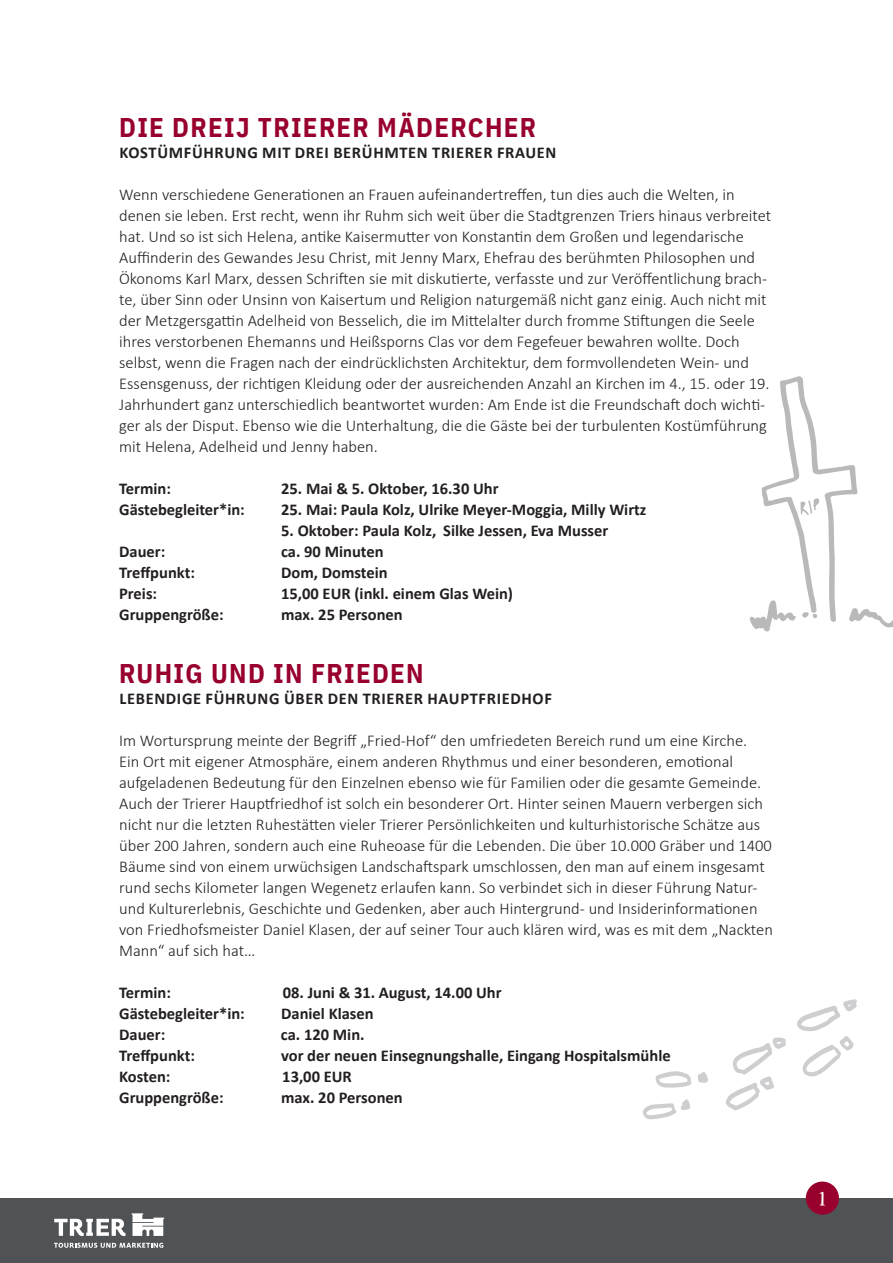
<style>
.page{position:relative;width:893px;height:1263px;background:#fff}
.page>*{position:absolute;margin:0;border:0;box-sizing:border-box;transform-origin:0 0}
.t1{font:700 27px "IBM Plex Sans Cond";letter-spacing:.05em;color:#98012d}
.Beschreibungstext{font:24px "Tigerlily";color:#fff}
.t2{font:300 16.5px/21px "Calibri";color:#231f20}
.t3{font:700 16.5px "Calibri";color:#231f20}
.t4{font:700 16.5px "Calibri";letter-spacing:.04em;color:#231f20}
</style>
<div class="page">
<div style="left:0;top:1198px;width:893px;height:65px;background:#505356"></div>
<svg style="left:54px;top:1243px;width:109px;height:5px"></svg>
<svg style="left:132px;top:1213px;width:32px;height:23px"></svg>
<svg style="left:54px;top:1219px;width:71px;height:17px"></svg>
<div style="left:806px;top:1181px;width:33px;height:34px;background:#98012d;border-radius:50%"></div>
<svg style="left:655px;top:1071px;width:36px;height:17px"></svg>
<svg style="left:726px;top:1037px;width:60px;height:73px"></svg>
<svg style="left:797px;top:999px;width:60px;height:78px"></svg>
<svg style="left:698px;top:1072px;width:10px;height:11px"></svg>
<svg style="left:643px;top:1099px;width:47px;height:20px"></svg>
<svg style="left:750px;top:376px;width:143px;height:256px"></svg>
<p class="t1" style="left:119px;top:106px;width:418px">DIE DREIJ TRIERER MÄDERCHER</p>
<p class="t4" style="left:119px;top:141px;width:438px">KOSTÜMFÜHRUNG MIT DREI BERÜHMTEN TRIERER FRAUEN</p>
<p class="t2" style="left:119px;top:184px;width:654px">Wenn verschiedene Generationen an Frauen aufeinandertreffen, tun dies auch die Welten, in denen sie leben. Erst recht, wenn ihr Ruhm sich weit über die Stadtgrenzen Triers hinaus verbreitet hat. Und so ist sich Helena, antike Kaisermutter von Konstantin dem Großen und legendarische Auffinderin des Gewandes Jesu Christ, mit Jenny Marx, Ehefrau des berühmten Philosophen und Ökonoms Karl Marx, dessen Schriften sie mit diskutierte, verfasste und zur Veröffentlichung brach&shy;te, über Sinn oder Unsinn von Kaisertum und Religion naturgemäß nicht ganz einig. Auch nicht mit der Metzgersgattin Adelheid von Besselich, die im Mittelalter durch fromme Stiftungen die Seele ihres verstorbenen Ehemanns und Heißsporns Clas vor dem Fegefeuer bewahren wollte. Doch selbst, wenn die Fragen nach der eindrücklichsten Architektur, dem formvollendeten Wein- und Essensgenuss, der richtigen Kleidung oder der ausreichenden Anzahl an Kirchen im 4., 15. oder 19.<br>Jahrhundert ganz unterschiedlich beantwortet wurden: Am Ende ist die Freundschaft doch wichti&shy;ger als der Disput. Ebenso wie die Unterhaltung, die die Gäste bei der turbulenten Kostümführung mit Helena, Adelheid und Jenny haben.</p>
<p class="t3" style="left:119px;top:477px;width:53px">Termin:</p>
<p class="t3" style="left:281px;top:477px;width:219px">25. Mai &amp; 5. Oktober, 16.30 Uhr</p>
<p class="t3" style="left:119px;top:498px;width:127px">Gästebegleiter*in:</p>
<p class="t3" style="left:281px;top:498px;width:367px">25. Mai: Paula Kolz, Ulrike Meyer-Moggia, Milly Wirtz</p>
<p class="t3" style="left:281px;top:519px;width:329px">5. Oktober: Paula Kolz, Silke Jessen, Eva Musser</p>
<p class="t3" style="left:119px;top:540px;width:48px">Dauer:</p>
<p class="t3" style="left:281px;top:540px;width:104px">ca. 90 Minuten</p>
<p class="t3" style="left:119px;top:561px;width:77px">Treffpunkt:</p>
<p class="t3" style="left:281px;top:561px;width:108px">Dom, Domstein</p>
<p class="t3" style="left:119px;top:582px;width:39px">Preis:</p>
<p class="t3" style="left:281px;top:582px;width:233px">15,00 EUR (inkl. einem Glas Wein)</p>
<p class="t3" style="left:119px;top:603px;width:106px">Gruppengröße:</p>
<p class="t3" style="left:281px;top:603px;width:123px">max. 25 Personen</p>
<p class="t1" style="left:119px;top:652px;width:306px">RUHIG UND IN FRIEDEN</p>
<p class="t4" style="left:119px;top:687px;width:434px">LEBENDIGE FÜHRUNG ÜBER DEN TRIERER HAUPTFRIEDHOF</p>
<p class="t2" style="left:119px;top:730px;width:655px">Im Wortursprung meinte der Begriff „Fried-Hof“ den umfriedeten Bereich rund um eine Kirche.<br>Ein Ort mit eigener Atmosphäre, einem anderen Rhythmus und einer besonderen, emotional aufgeladenen Bedeutung für den Einzelnen ebenso wie für Familien oder die gesamte Gemeinde.<br>Auch der Trierer Hauptfriedhof ist solch ein besonderer Ort. Hinter seinen Mauern verbergen sich nicht nur die letzten Ruhestätten vieler Trierer Persönlichkeiten und kulturhistorische Schätze aus über 200 Jahren, sondern auch eine Ruheoase für die Lebenden. Die über 10.000 Gräber und 1400<br>Bäume sind von einem urwüchsigen Landschaftspark umschlossen, den man auf einem insgesamt rund sechs Kilometer langen Wegenetz erlaufen kann. So verbindet sich in dieser Führung Natur&shy;und Kulturerlebnis, Geschichte und Gedenken, aber auch Hintergrund- und Insiderinformationen von Friedhofsmeister Daniel Klasen, der auf seiner Tour auch klären wird, was es mit dem „Nackten Mann“ auf sich hat…</p>
<p class="t3" style="left:119px;top:981px;width:53px">Termin:</p>
<p class="t3" style="left:283px;top:981px;width:220px">08. Juni &amp; 31. August, 14.00 Uhr</p>
<p class="t3" style="left:119px;top:1002px;width:127px">Gästebegleiter*in:</p>
<p class="t3" style="left:281px;top:1002px;width:94px">Daniel Klasen</p>
<p class="t3" style="left:119px;top:1023px;width:48px">Dauer:</p>
<p class="t3" style="left:281px;top:1023px;width:85px">ca. 120 Min.</p>
<p class="t3" style="left:119px;top:1044px;width:77px">Treffpunkt:</p>
<p class="t3" style="left:281px;top:1044px;width:391px">vor der neuen Einsegnungshalle, Eingang Hospitalsmühle</p>
<p class="t3" style="left:119px;top:1065px;width:53px">Kosten:</p>
<p class="t3" style="left:282px;top:1065px;width:71px">13,00 EUR</p>
<p class="t3" style="left:119px;top:1086px;width:106px">Gruppengröße:</p>
<p class="t3" style="left:281px;top:1086px;width:123px">max. 20 Personen</p>
<p class="Beschreibungstext" style="left:819px;top:1185px;width:8px">1</p>
</div>
